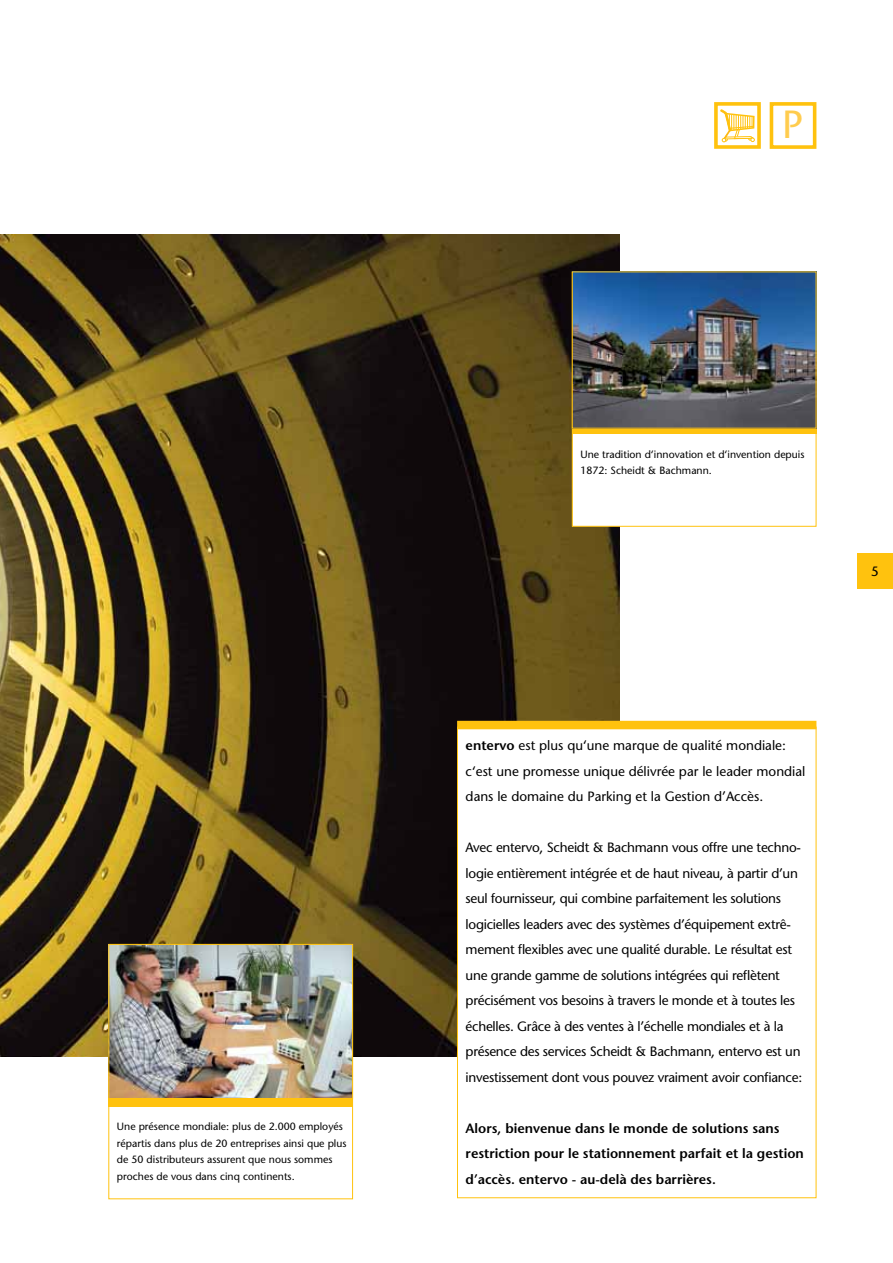
<style>
.page{position:relative;width:893px;height:1263px;background:#fff}
.page>*{position:absolute;margin:0;border:0;box-sizing:border-box;transform-origin:0 0}
.t1{font:500 39.15px "Stone Sans Std";color:#ffcc4e}
.t2{font:13.5px/25.5px "Stone Sans";letter-spacing:-.02em;color:#000}
.t3{font:13.5px/25.5px "Stone Sans";color:#000}
.t4{font:600 13.5px/25.5px "Stone Sans";color:#000}
.t5{font:10.5px/16.5px "Stone Sans";color:#000}
.s1{font-weight:600}
</style>
<div class="page">
<div style="left:857px;top:553px;width:36px;height:35px;background:#ffc20e"></div>
<div style="left:770px;top:102px;width:46px;height:47px;background:#fff;border:4px solid #ffc20e"></div>
<div style="left:714px;top:102px;width:47px;height:47px;background:#fff;border:4px solid #ffc20e"></div>
<svg style="left:720px;top:110px;width:35px;height:32px"></svg>
<img style="left:0;top:234px;width:619px;height:822px">
<div style="left:572px;top:271px;width:244px;height:256px;background:#fff;border:1px solid #ffc20e"></div>
<img style="left:110px;top:946px;width:241px;height:151px">
<div style="left:108px;top:944px;width:245px;height:155px;border:1px solid #ffc20e"></div>
<svg style="left:572px;top:428px;width:244px;height:6px"></svg>
<div style="left:108px;top:1098px;width:245px;height:8px;background:#ffc20e"></div>
<img style="left:574px;top:273px;width:240px;height:153px">
<div style="left:457px;top:727px;width:359px;height:471px;background:#fff;border:1px solid #ffc20e"></div>
<div style="left:457px;top:721px;width:359px;height:8px;background:#ffc20e"></div>
<h1 class="t1" style="left:782px;top:102px;width:23px">P</h1>
<p class="t5" style="left:117px;top:1118px;width:231px">Une présence mondiale: plus de 2.000 employés répartis dans plus de 20 entreprises ainsi que plus de 50 distributeurs assurent que nous sommes proches de vous dans cinq continents.</p>
<p class="t5" style="left:580px;top:446px;width:226px">Une tradition d‘innovation et d‘invention depuis<br>1872: Scheidt &amp; Bachmann.</p>
<p class="t3" style="left:466px;top:733px;width:341px"><span class="s1">entervo</span> est plus qu‘une marque de qualité mondiale: c‘est une promesse unique délivrée par le leader mondial dans le domaine du Parking et la Gestion d’Accès.</p>
<p class="t2" style="left:466px;top:835px;width:338px">Avec entervo, Scheidt &amp; Bachmann vous offre une techno&shy;logie entièrement intégrée et de haut niveau, à partir d’un seul fournisseur, qui combine parfaitement les solutions logicielles leaders avec des systèmes d’équipement extrê&shy;mement flexibles avec une qualité durable. Le résultat est une grande gamme de solutions intégrées qui reflètent précisément vos besoins à travers le monde et à toutes les échelles. Grâce à des ventes à l’échelle mondiales et à la présence des services Scheidt &amp; Bachmann, entervo est un investissement dont vous pouvez vraiment avoir confiance:</p>
<p class="t4" style="left:466px;top:1115px;width:340px">Alors, bienvenue dans le monde de solutions sans restriction pour le stationnement parfait et la gestion d’accès. entervo - au-delà des barrières.</p>
<p class="t2" style="left:871px;top:558px;width:9px">5</p>
</div>
